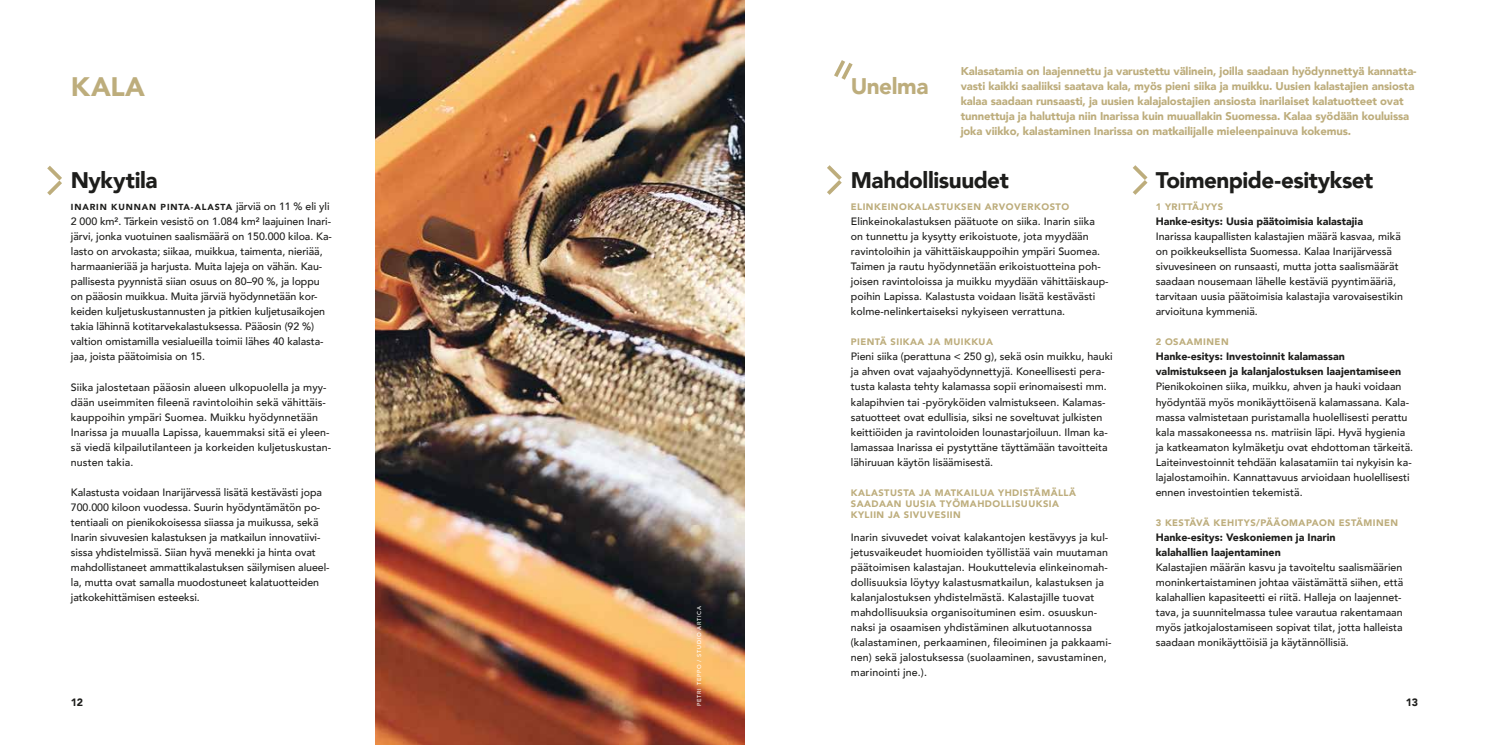
<style>
.page{position:relative;width:1489px;height:745px;background:#fff}
.page>*{position:absolute;margin:0;border:0;box-sizing:border-box;transform-origin:0 0}
.t1{font:900 26.75px "Avenir";color:#bdad7c}
.t2{font:900 22.5px "Avenir";letter-spacing:-.02em;color:#1d1d1b}
.t3{font:900 22.5px "Avenir";letter-spacing:-.02em;color:#bdad7c}
.t4{font:900 11.25px/15px "Avenir";letter-spacing:-.01em;color:#bdad7c}
.t5{font:500 10.62px/15px "Avenir";color:#1d1d1b}
.t6{font:900 10.62px/15px "Avenir";color:#1d1d1b}
.t7{font:900 9.38px/11.2px "Avenir";letter-spacing:.05em;color:#bdad7c}
.t8{font:900 8.75px "Avenir";letter-spacing:.1em;color:#1d1d1b}
.t9{font:500 5.62px "Avenir";letter-spacing:.13em;color:#fff}
.s1{font-weight:500;font-size:10.62px}
</style>
<div class="page">
<img style="left:376px;top:0;width:368px;height:744px">
<svg style="left:47px;top:165px;width:15px;height:31px"></svg>
<svg style="left:827px;top:165px;width:15px;height:30px"></svg>
<svg style="left:1132px;top:165px;width:16px;height:30px"></svg>
<svg style="left:834px;top:60px;width:19px;height:20px"></svg>
<h1 class="t1" style="left:71px;top:64px;width:75px">KALA</h1>
<h2 class="t3" style="left:850px;top:67px;width:79px">Unelma</h2>
<p class="t4" style="left:960px;top:63px;width:457px">Kalasatamia on laajennettu ja varustettu välinein, joilla saadaan hyödynnettyä kannatta&shy;vasti kaikki saaliiksi saatava kala, myös pieni siika ja muikku. Uusien kalastajien ansiosta kalaa saadaan runsaasti, ja uusien kalajalostajien ansiosta inarilaiset kalatuotteet ovat tunnettuja ja haluttuja niin Inarissa kuin muuallakin Suomessa. Kalaa syödään kouluissa joka viikko, kalastaminen Inarissa on matkailijalle mieleenpainuva kokemus.</p>
<h2 class="t2" style="left:71px;top:160px;width:88px">Nykytila</h2>
<h2 class="t2" style="left:850px;top:160px;width:159px">Mahdollisuudet</h2>
<h2 class="t2" style="left:1155px;top:160px;width:219px">Toimenpide-esitykset</h2>
<p class="t7" style="left:1155px;top:201px;width:69px">1 YRITTÄJYYS</p>
<p class="t6" style="left:1155px;top:214px;width:209px">Hanke-esitys: Uusia päätoimisia kalastajia</p>
<p class="t5" style="left:1155px;top:228px;width:249px">Inarissa kaupallisten kalastajien määrä kasvaa, mikä on poikkeuksellista Suomessa. Kalaa Inarijärvessä sivuvesineen on runsaasti, mutta jotta saalismäärät saadaan nousemaan lähelle kestäviä pyyntimääriä, tarvitaan uusia päätoimisia kalastajia varovaisestikin arvioituna kymmeniä.</p>
<p class="t7" style="left:1155px;top:336px;width:74px">2 OSAAMINEN</p>
<p class="t6" style="left:1155px;top:349px;width:247px">Hanke-esitys: Investoinnit kalamassan valmistukseen ja kalanjalostuksen laajentamiseen</p>
<p class="t5" style="left:1155px;top:378px;width:259px">Pienikokoinen siika, muikku, ahven ja hauki voidaan hyödyntää myös monikäyttöisenä kalamassana. Kala&shy;massa valmistetaan puristamalla huolellisesti perattu kala massakoneessa ns. matriisin läpi. Hyvä hygienia ja katkeamaton kylmäketju ovat ehdottoman tärkeitä.<br>Laiteinvestoinnit tehdään kalasatamiin tai nykyisin ka&shy;lajalostamoihin. Kannattavuus arvioidaan huolellisesti ennen investointien tekemistä.</p>
<p class="t7" style="left:1155px;top:516px;width:244px">3 KESTÄVÄ KEHITYS/PÄÄOMAPAON ESTÄMINEN</p>
<p class="t6" style="left:1155px;top:529px;width:181px">Hanke-esitys: Veskoniemen ja Inarin kalahallien laajentaminen</p>
<p class="t5" style="left:1155px;top:558px;width:249px">Kalastajien määrän kasvu ja tavoiteltu saalismäärien moninkertaistaminen johtaa väistämättä siihen, että kalahallien kapasiteetti ei riitä. Halleja on laajennet&shy;tava, ja suunnitelmassa tulee varautua rakentamaan myös jatkojalostamiseen sopivat tilat, jotta halleista saadaan monikäyttöisiä ja käytännöllisiä.</p>
<p class="t8" style="left:71px;top:199px;width:260px">INARIN KUNNAN PINTA-ALASTA <span class="s1">järviä on 11 % eli yli</span></p>
<p class="t5" style="left:71px;top:213px;width:262px">2 000 km². Tärkein vesistö on 1.084 km² laajuinen Inari&shy;järvi, jonka vuotuinen saalismäärä on 150.000 kiloa. Ka&shy;lasto on arvokasta; siikaa, muikkua, taimenta, nieriää, harmaanieriää ja harjusta. Muita lajeja on vähän. Kau&shy;pallisesta pyynnistä siian osuus on 80–90 %, ja loppu on pääosin muikkua. Muita järviä hyödynnetään kor&shy;keiden kuljetuskustannusten ja pitkien kuljetusaikojen takia lähinnä kotitarvekalastuksessa. Pääosin (92 %) valtion omistamilla vesialueilla toimii lähes 40 kalasta&shy;jaa, joista päätoimisia on 15.</p>
<p class="t5" style="left:71px;top:378px;width:262px">Siika jalostetaan pääosin alueen ulkopuolella ja myy&shy;dään useimmiten fileenä ravintoloihin sekä vähittäis&shy;kauppoihin ympäri Suomea. Muikku hyödynnetään Inarissa ja muualla Lapissa, kauemmaksi sitä ei yleen&shy;sä viedä kilpailutilanteen ja korkeiden kuljetuskustan&shy;nusten takia.</p>
<p class="t5" style="left:71px;top:483px;width:260px">Kalastusta voidaan Inarijärvessä lisätä kestävästi jopa 700.000 kiloon vuodessa. Suurin hyödyntämätön po&shy;tentiaali on pienikokoisessa siiassa ja muikussa, sekä Inarin sivuvesien kalastuksen ja matkailun innovatiivi&shy;sissa yhdistelmissä. Siian hyvä menekki ja hinta ovat mahdollistaneet ammattikalastuksen säilymisen alueel&shy;la, mutta ovat samalla muodostuneet kalatuotteiden jatkokehittämisen esteeksi.</p>
<p class="t7" style="left:850px;top:201px;width:220px">ELINKEINOKALASTUKSEN ARVOVERKOSTO</p>
<p class="t5" style="left:850px;top:213px;width:259px">Elinkeinokalastuksen päätuote on siika. Inarin siika on tunnettu ja kysytty erikoistuote, jota myydään ravintoloihin ja vähittäiskauppoihin ympäri Suomea.<br>Taimen ja rautu hyödynnetään erikoistuotteina poh&shy;joisen ravintoloissa ja muikku myydään vähittäiskaup&shy;poihin Lapissa. Kalastusta voidaan lisätä kestävästi kolme-nelinkertaiseksi nykyiseen verrattuna.</p>
<p class="t7" style="left:850px;top:336px;width:144px">PIENTÄ SIIKAA JA MUIKKUA</p>
<p class="t5" style="left:850px;top:348px;width:263px">Pieni siika (perattuna &lt; 250 g), sekä osin muikku, hauki ja ahven ovat vajaahyödynnettyjä. Koneellisesti pera&shy;tusta kalasta tehty kalamassa sopii erinomaisesti mm. kalapihvien tai -pyöryköiden valmistukseen. Kalamas&shy;satuotteet ovat edullisia, siksi ne soveltuvat julkisten keittiöiden ja ravintoloiden lounastarjoiluun. Ilman ka&shy;lamassaa Inarissa ei pystyttäne täyttämään tavoitteita lähiruuan käytön lisäämisestä.</p>
<p class="t7" style="left:850px;top:486px;width:227px">KALASTUSTA JA MATKAILUA YHDISTÄMÄLLÄ<br>SAADAAN UUSIA TYÖMAHDOLLISUUKSIA<br>KYLIIN JA SIVUVESIIN</p>
<p class="t5" style="left:850px;top:528px;width:262px">Inarin sivuvedet voivat kalakantojen kestävyys ja kul&shy;jetusvaikeudet huomioiden työllistää vain muutaman päätoimisen kalastajan. Houkuttelevia elinkeinomah&shy;dollisuuksia löytyy kalastusmatkailun, kalastuksen ja kalanjalostuksen yhdistelmästä. Kalastajille tuovat mahdollisuuksia organisoituminen esim. osuuskun&shy;naksi ja osaamisen yhdistäminen alkutuotannossa (kalastaminen, perkaaminen, fileoiminen ja pakkaami&shy;nen) sekä jalostuksessa (suolaaminen, savustaminen, marinointi jne.).</p>
<p class="t9" style="left:694px;top:705px;width:101px;rotate:-90deg">PETRI TEPPO / STUDIO ARTICA</p>
<p class="t6" style="left:71px;top:694px;width:14px">12</p>
<p class="t6" style="left:1405px;top:694px;width:14px">13</p>
</div>
